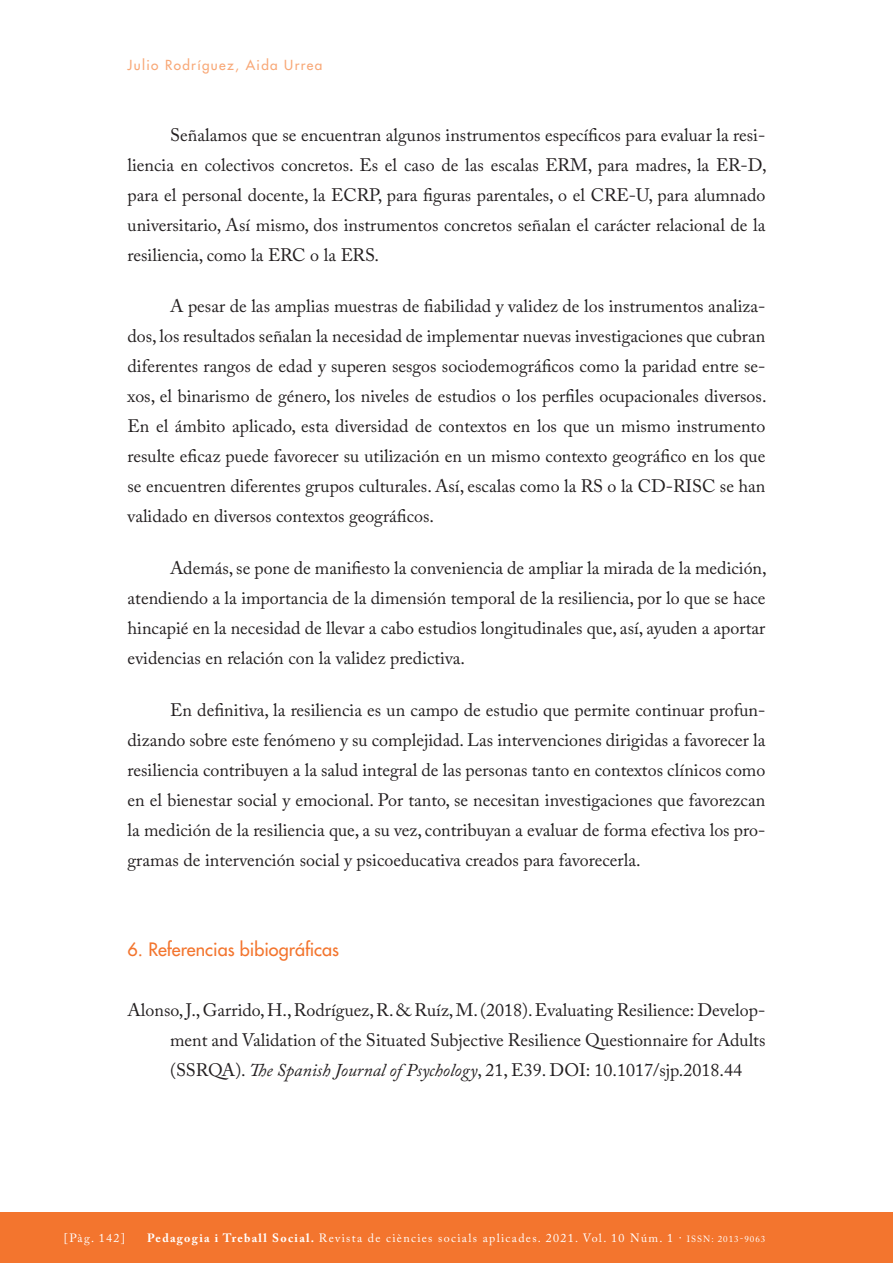
<style>
.page{position:relative;width:893px;height:1263px;background:#fff}
.page>*{position:absolute;margin:0;border:0;box-sizing:border-box;transform-origin:0 0}
.TEXT_COMU{font:18px/30px "Adobe Caslon Pro";color:#231f20;text-align:justify}
.INTERTITOLS{font:18px "Futura";color:#f3752e}
.CAPÇALERA_ESQUERRA{font:13.5px "Futura";letter-spacing:.1em;color:#f8a877}
.t1{font:12px "Adobe Caslon Pro";letter-spacing:.11em;color:#fff}
.s1{font-style:italic}
.s2{font-weight:700}
.s3{font-size:9px}
</style>
<div class="page">
<div style="left:0;top:1212px;width:893px;height:51px;background:#f3752e"></div>
<p class="CAPÇALERA_ESQUERRA" style="left:128px;top:57px;width:196px">Julio Rodríguez, Aida Urrea</p>
<p class="TEXT_COMU" style="left:128px;top:120px;width:641px;text-indent:43px">Señalamos que se encuentran algunos instrumentos específicos para evaluar la resi&shy;liencia en colectivos concretos. Es el caso de las escalas ERM, para madres, la ER-D, para el personal docente, la ECRP, para figuras parentales, o el CRE-U, para alumnado universitario, Así mismo, dos instrumentos concretos señalan el carácter relacional de la resiliencia, como la ERC o la ERS.</p>
<p class="TEXT_COMU" style="left:128px;top:291px;width:640px;text-indent:43px">A pesar de las amplias muestras de fiabilidad y validez de los instrumentos analiza&shy;dos, los resultados señalan la necesidad de implementar nuevas investigaciones que cubran diferentes rangos de edad y superen sesgos sociodemográficos como la paridad entre se&shy;xos, el binarismo de género, los niveles de estudios o los perfiles ocupacionales diversos.<br>En el ámbito aplicado, esta diversidad de contextos en los que un mismo instrumento resulte eficaz puede favorecer su utilización en un mismo contexto geográfico en los que se encuentren diferentes grupos culturales. Así, escalas como la RS o la CD-RISC se han validado en diversos contextos geográficos.</p>
<p class="TEXT_COMU" style="left:128px;top:553px;width:641px;text-indent:43px">Además, se pone de manifiesto la conveniencia de ampliar la mirada de la medición, atendiendo a la importancia de la dimensión temporal de la resiliencia, por lo que se hace hincapié en la necesidad de llevar a cabo estudios longitudinales que, así, ayuden a aportar evidencias en relación con la validez predictiva.</p>
<p class="TEXT_COMU" style="left:128px;top:694px;width:639px;text-indent:43px">En definitiva, la resiliencia es un campo de estudio que permite continuar profun&shy;dizando sobre este fenómeno y su complejidad. Las intervenciones dirigidas a favorecer la resiliencia contribuyen a la salud integral de las personas tanto en contextos clínicos como en el bienestar social y emocional. Por tanto, se necesitan investigaciones que favorezcan la medición de la resiliencia que, a su vez, contribuyan a evaluar de forma efectiva los pro&shy;gramas de intervención social y psicoeducativa creados para favorecerla.</p>
<p class="INTERTITOLS" style="left:128px;top:938px;width:213px">6. Referencias bibiográficas</p>
<p class="TEXT_COMU" style="left:170px;top:994px;width:597px;text-indent:-43px">Alonso, J., Garrido, H., Rodríguez, R. &amp; Ruíz, M. (2018). Evaluating Resilience: Develop&shy;ment and Validation of the Situated Subjective Resilience Questionnaire for Adults (SSRQA). <span class="s1">The Spanish Journal of Psychology</span>, 21, E39. DOI: 10.1017/sjp.2018.44</p>
<p class="t1" style="left:64px;top:1231px;width:63px">[Pàg. 142]</p>
<p class="t1" style="left:147px;top:1231px;width:620px"><span class="s2">Pedagogia i Treball Social.</span> Revista de ciències socials aplicades. 2021. Vol. 10 Núm. 1 · <span class="s3">ISSN: 2013-9063</span></p>
</div>
